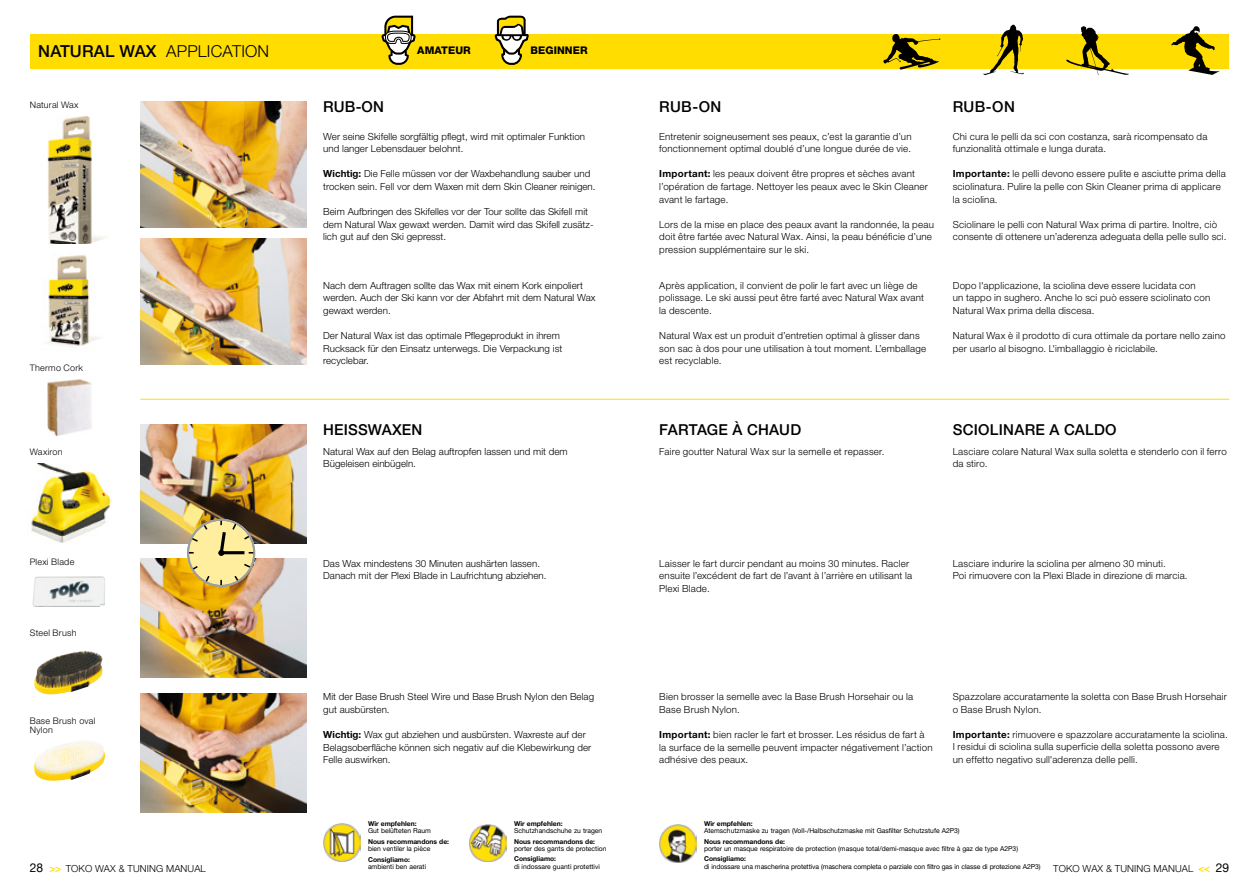
<style>
.page{position:relative;width:1259px;height:893px;background:#fff}
.page>*{position:absolute;margin:0;border:0;box-sizing:border-box;transform-origin:0 0}
.t1{font:300 16.5px "Helvetica Neue LT Pro";letter-spacing:.01em;color:#000}
.t2{font:500 15px "Helvetica Neue LT Pro";letter-spacing:.02em;color:#000}
.t3{font:800 10.5px "Helvetica Neue LT Pro";letter-spacing:.01em;color:#000}
.t4{font:300 9.75px/12.6px "Helvetica Neue LT Pro";letter-spacing:.02em;color:#000}
.t5{font:300 9px/9px "Helvetica Neue LT Pro";letter-spacing:.03em;color:#000}
.t6{font:6.75px "Helvetica Neue LT Pro";color:#000}
.t7{font:700 6.75px "Helvetica Neue LT Pro";color:#000}
.s1{font-weight:500}
.s2{font-weight:700}
.s3{font-weight:400;font-size:12px}
.s4{font-weight:500;font-size:10.5px;color:#fd0}
</style>
<div class="page">
<img style="left:140px;top:424px;width:166px;height:119px">
<img style="left:140px;top:559px;width:166px;height:119px">
<img style="left:140px;top:102px;width:166px;height:125px">
<img style="left:140px;top:239px;width:166px;height:125px">
<img style="left:140px;top:693px;width:166px;height:119px">
<img style="left:47px;top:115px;width:58px;height:129px">
<img style="left:44px;top:255px;width:56px;height:92px">
<div style="left:30px;top:34px;width:633px;height:34px;background:#fd0"></div>
<div style="left:659px;top:34px;width:570px;height:34px;background:#fd0"></div>
<img style="left:323px;top:824px;width:37px;height:37px">
<img style="left:659px;top:825px;width:37px;height:37px">
<img style="left:469px;top:824px;width:37px;height:38px">
<img style="left:47px;top:379px;width:44px;height:57px">
<img style="left:27px;top:464px;width:85px;height:79px">
<img style="left:32px;top:576px;width:73px;height:31px">
<svg style="left:883px;top:34px;width:58px;height:36px"></svg>
<svg style="left:983px;top:25px;width:40px;height:50px"></svg>
<svg style="left:1171px;top:26px;width:48px;height:49px"></svg>
<svg style="left:1066px;top:26px;width:62px;height:49px"></svg>
<svg style="left:381px;top:16px;width:34px;height:49px"></svg>
<svg style="left:494px;top:16px;width:35px;height:49px"></svg>
<hr style="left:140px;top:399px;width:1089px;height:1px;background:#fd0">
<svg style="left:187px;top:519px;width:68px;height:68px;background:#d8c57f"></svg>
<h1 class="t1" style="left:38px;top:41px;width:232px"><span class="s1">NATURAL WAX</span> APPLICATION</h1>
<p class="t5" style="left:30px;top:100px;width:50px">Natural Wax</p>
<p class="t5" style="left:30px;top:363px;width:55px">Thermo Cork</p>
<p class="t5" style="left:30px;top:447px;width:34px">Waxiron</p>
<p class="t5" style="left:30px;top:557px;width:46px">Plexi Blade</p>
<p class="t5" style="left:30px;top:628px;width:48px">Steel Brush</p>
<p class="t5" style="left:30px;top:716px;width:67px">Base Brush oval<br>Nylon</p>
<p class="t3" style="left:417px;top:44px;width:55px">AMATEUR</p>
<p class="t3" style="left:530px;top:44px;width:59px">BEGINNER</p>
<h2 class="t2" style="left:323px;top:98px;width:62px">RUB-ON</h2>
<p class="t4" style="left:323px;top:130px;width:263px">Wer seine Skifelle sorgfältig pflegt, wird mit optimaler Funktion und langer Lebensdauer belohnt.</p>
<p class="t4" style="left:323px;top:167px;width:274px"><span class="s2">Wichtig:</span> Die Felle müssen vor der Waxbehandlung sauber und trocken sein. Fell vor dem Waxen mit dem Skin Cleaner reinigen.</p>
<p class="t4" style="left:323px;top:205px;width:272px">Beim Aufbringen des Skifelles vor der Tour sollte das Skifell mit dem Natural Wax gewaxt werden. Damit wird das Skifell zusätz&shy;lich gut auf den Ski gepresst.</p>
<p class="t4" style="left:323px;top:279px;width:274px">Nach dem Auftragen sollte das Wax mit einem Kork einpoliert werden. Auch der Ski kann vor der Abfahrt mit dem Natural Wax gewaxt werden.</p>
<p class="t4" style="left:323px;top:329px;width:240px">Der Natural Wax ist das optimale Pflegeprodukt in ihrem<br>Rucksack für den Einsatz unterwegs. Die Verpackung ist recyclebar.</p>
<h2 class="t2" style="left:323px;top:421px;width:101px">HEISSWAXEN</h2>
<p class="t4" style="left:323px;top:445px;width:246px">Natural Wax auf den Belag auftropfen lassen und mit dem<br>Bügeleisen einbügeln.</p>
<p class="t4" style="left:323px;top:557px;width:225px">Das Wax mindestens 30 Minuten aushärten lassen.<br>Danach mit der Plexi Blade in Laufrichtung abziehen.</p>
<p class="t4" style="left:323px;top:690px;width:272px">Mit der Base Brush Steel Wire und Base Brush Nylon den Belag gut ausbürsten.</p>
<p class="t4" style="left:323px;top:728px;width:269px"><span class="s2">Wichtig:</span> Wax gut abziehen und ausbürsten. Waxreste auf der<br>Belagsoberfläche können sich negativ auf die Klebewirkung der<br>Felle auswirken.</p>
<h2 class="t2" style="left:659px;top:98px;width:64px">RUB-ON</h2>
<p class="t4" style="left:659px;top:130px;width:254px">Entretenir soigneusement ses peaux, c’est la garantie d’un fonctionnement optimal doublé d’une longue durée de vie.</p>
<p class="t4" style="left:659px;top:167px;width:270px"><span class="s2">Important:</span> les peaux doivent être propres et sèches avant l’opération de fartage. Nettoyer les peaux avec le Skin Cleaner avant le fartage.</p>
<p class="t4" style="left:659px;top:218px;width:276px">Lors de la mise en place des peaux avant la randonnée, la peau doit être fartée avec Natural Wax. Ainsi, la peau bénéficie d’une pression supplémentaire sur le ski.</p>
<p class="t4" style="left:659px;top:279px;width:266px">Après application, il convient de polir le fart avec un liège de polissage. Le ski aussi peut être farté avec Natural Wax avant la descente.</p>
<p class="t4" style="left:659px;top:329px;width:268px">Natural Wax est un produit d’entretien optimal à glisser dans son sac à dos pour une utilisation à tout moment. L’emballage est recyclable.</p>
<h2 class="t2" style="left:952px;top:98px;width:64px">RUB-ON</h2>
<p class="t4" style="left:952px;top:130px;width:256px">Chi cura le pelli da sci con costanza, sarà ricompensato da funzionalità ottimale e lunga durata.</p>
<p class="t4" style="left:952px;top:167px;width:275px"><span class="s2">Importante:</span> le pelli devono essere pulite e asciutte prima della sciolinatura. Pulire la pelle con Skin Cleaner prima di applicare la sciolina.</p>
<p class="t4" style="left:952px;top:218px;width:275px">Sciolinare le pelli con Natural Wax prima di partire. Inoltre, ciò consente di ottenere un’aderenza adeguata della pelle sullo sci.</p>
<p class="t4" style="left:952px;top:279px;width:259px">Dopo l'applicazione, la sciolina deve essere lucidata con<br>un tappo in sughero. Anche lo sci può essere sciolinato con<br>Natural Wax prima della discesa.</p>
<p class="t4" style="left:952px;top:329px;width:274px">Natural Wax è il prodotto di cura ottimale da portare nello zaino per usarlo al bisogno. L'imballaggio è riciclabile.</p>
<h2 class="t2" style="left:659px;top:421px;width:143px">FARTAGE À CHAUD</h2>
<p class="t4" style="left:659px;top:445px;width:227px">Faire goutter Natural Wax sur la semelle et repasser.</p>
<h2 class="t2" style="left:952px;top:421px;width:165px">SCIOLINARE A CALDO</h2>
<p class="t4" style="left:952px;top:445px;width:275px">Lasciare colare Natural Wax sulla soletta e stenderlo con il ferro da stiro.</p>
<p class="t4" style="left:659px;top:557px;width:254px">Laisser le fart durcir pendant au moins 30 minutes. Racler ensuite l’excédent de fart de l’avant à l’arrière en utilisant la<br>Plexi Blade.</p>
<p class="t4" style="left:952px;top:557px;width:236px">Lasciare indurire la sciolina per almeno 30 minuti.<br>Poi rimuovere con la Plexi Blade in direzione di marcia.</p>
<p class="t4" style="left:659px;top:690px;width:255px">Bien brosser la semelle avec la Base Brush Horsehair ou la<br>Base Brush Nylon.</p>
<p class="t4" style="left:659px;top:728px;width:275px"><span class="s2">Important:</span> bien racler le fart et brosser. Les résidus de fart à la surface de la semelle peuvent impacter négativement l’action adhésive des peaux.</p>
<p class="t4" style="left:952px;top:690px;width:276px">Spazzolare accuratamente la soletta con Base Brush Horsehair o Base Brush Nylon.</p>
<p class="t4" style="left:952px;top:728px;width:277px"><span class="s2">Importante:</span> rimuovere e spazzolare accuratamente la sciolina.<br>I residui di sciolina sulla superficie della soletta possono avere un effetto negativo sull'aderenza delle pelli.</p>
<p class="t7" style="left:704px;top:819px;width:50px">Wir empfehlen:</p>
<p class="t6" style="left:704px;top:826px;width:257px">Atemschutzmaske zu tragen (Voll-/Halbschutzmaske mit Gasfilter Schutzstufe A2P3)</p>
<p class="t7" style="left:704px;top:837px;width:83px">Nous recommandons de:</p>
<p class="t6" style="left:704px;top:844px;width:315px">porter un masque respiratoire de protection (masque total/demi-masque avec filtre à gaz de type A2P3)</p>
<p class="t7" style="left:704px;top:855px;width:44px">Consigliamo:</p>
<p class="t6" style="left:704px;top:862px;width:338px">di indossare una mascherina protettiva (maschera completa o parziale con filtro gas in classe di protezione A2P3)</p>
<p class="t7" style="left:514px;top:819px;width:50px">Wir empfehlen:</p>
<p class="t6" style="left:514px;top:826px;width:90px">Schutzhandschuhe zu tragen</p>
<p class="t7" style="left:514px;top:837px;width:83px">Nous recommandons de:</p>
<p class="t6" style="left:514px;top:844px;width:94px">porter des gants de protection</p>
<p class="t7" style="left:514px;top:855px;width:44px">Consigliamo:</p>
<p class="t6" style="left:514px;top:862px;width:87px">di indossare guanti protettivi</p>
<p class="t7" style="left:368px;top:819px;width:50px">Wir empfehlen:</p>
<p class="t6" style="left:368px;top:826px;width:65px">Gut belüfteten Raum</p>
<p class="t7" style="left:368px;top:837px;width:83px">Nous recommandons de:</p>
<p class="t6" style="left:368px;top:844px;width:64px">bien ventiler la pièce</p>
<p class="t7" style="left:368px;top:855px;width:44px">Consigliamo:</p>
<p class="t6" style="left:368px;top:862px;width:60px">ambienti ben aerati</p>
<p class="t4" style="left:30px;top:862px;width:178px"><span class="s3">28</span> <span class="s4">&gt;&gt;</span> TOKO WAX &amp; TUNING MANUAL</p>
<p class="t4" style="left:1053px;top:862px;width:177px">TOKO WAX &amp; TUNING MANUAL <span class="s4">&lt;&lt;</span> <span class="s3">29</span></p>
</div>
